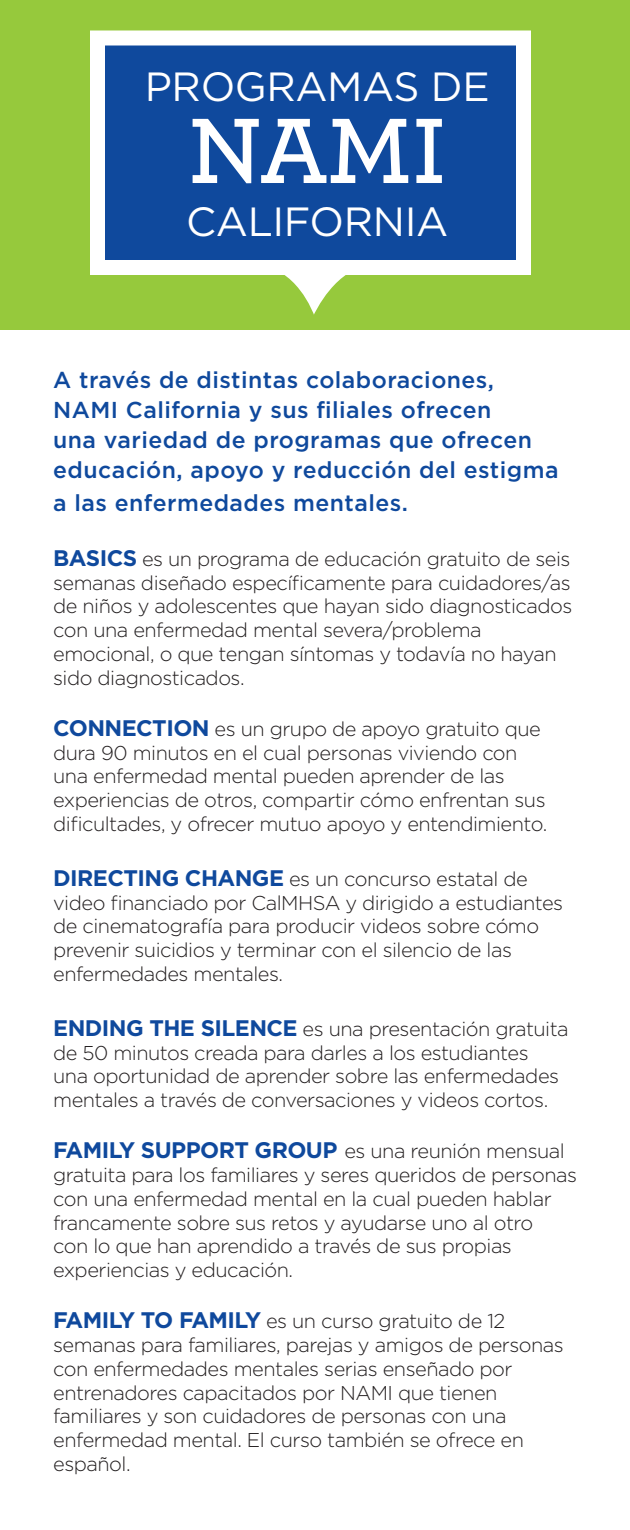
<style>
.page{position:relative;width:630px;height:1530px;background:#fff}
.page>*{position:absolute;margin:0;border:0;box-sizing:border-box;transform-origin:0 0}
.t1{font:600 97.5px "Archer";color:#fff}
.t2{font:40.75px "Gotham";letter-spacing:-.01em;color:#fff}
.t3{font:500 23px/30px "Gotham";letter-spacing:.02em;color:#0f499d}
.t4{font:300 20px/23.8px "Gotham";letter-spacing:-.025em;color:#231f20}
.s1{font-weight:700;font-size:22.5px;color:#0f499d}
</style>
<div class="page">
<div style="left:0;top:0;width:630px;height:330px;background:#96c93c"></div>
<svg style="left:90px;top:30px;width:441px;height:245px;background:#3e6db0"></svg>
<svg style="left:255px;top:265px;width:119px;height:50px"></svg>
<div style="left:192px;top:118px;width:217px;height:66px;background:#0f499d"></div>
<div style="left:416px;top:118px;width:26px;height:66px;background:#0f499d"></div>
<h2 class="t2" style="left:145px;top:60px;width:346px">PROGRAMAS DE</h2>
<h1 class="t1" style="left:188px;top:89px;width:259px">NAMI</h1>
<h2 class="t2" style="left:186px;top:195px;width:264px">CALIFORNIA</h2>
<p class="t3" style="left:53px;top:365px;width:507px">A través de distintas colaboraciones, NAMI California y sus filiales ofrecen<br>una variedad de programas que ofrecen educación, apoyo y reducción del estigma</p>
<p class="t3" style="left:53px;top:487px;width:356px">a las enfermedades mentales.</p>
<p class="t4" style="left:53px;top:546px;width:521px"><span class="s1">BASICS</span> es un programa de educación gratuito de seis semanas diseñado específicamente para cuidadores/as de niños y adolescentes que hayan sido diagnosticados con una enfermedad mental severa/problema emocional, o que tengan síntomas y todavía no hayan sido diagnosticados.</p>
<p class="t4" style="left:53px;top:716px;width:496px"><span class="s1">CONNECTION</span> es un grupo de apoyo gratuito que dura 90 minutos en el cual personas viviendo con una enfermedad mental pueden aprender de las experiencias de otros, compartir cómo enfrentan sus dificultades, y ofrecer mutuo apoyo y entendimiento.</p>
<p class="t4" style="left:53px;top:866px;width:512px"><span class="s1">DIRECTING CHANGE</span> es un concurso estatal de video financiado por CalMHSA y dirigido a estudiantes de cinematografía para producir videos sobre cómo prevenir suicidios y terminar con el silencio de las enfermedades mentales.</p>
<p class="t4" style="left:53px;top:1016px;width:517px"><span class="s1">ENDING THE SILENCE</span> es una presentación gratuita de 50 minutos creada para darles a los estudiantes<br>una oportunidad de aprender sobre las enfermedades mentales a través de conversaciones y videos cortos.</p>
<p class="t4" style="left:53px;top:1139px;width:525px"><span class="s1">FAMILY SUPPORT GROUP</span> es una reunión mensual gratuita para los familiares y seres queridos de personas con una enfermedad mental en la cual pueden hablar francamente sobre sus retos y ayudarse uno al otro<br>con lo que han aprendido a través de sus propias experiencias y educación.</p>
<p class="t4" style="left:53px;top:1309px;width:512px"><span class="s1">FAMILY TO FAMILY</span> es un curso gratuito de 12 semanas para familiares, parejas y amigos de personas con enfermedades mentales serias enseñado por entrenadores capacitados por NAMI que tienen familiares y son cuidadores de personas con una enfermedad mental. El curso también se ofrece en español.</p>
</div>
